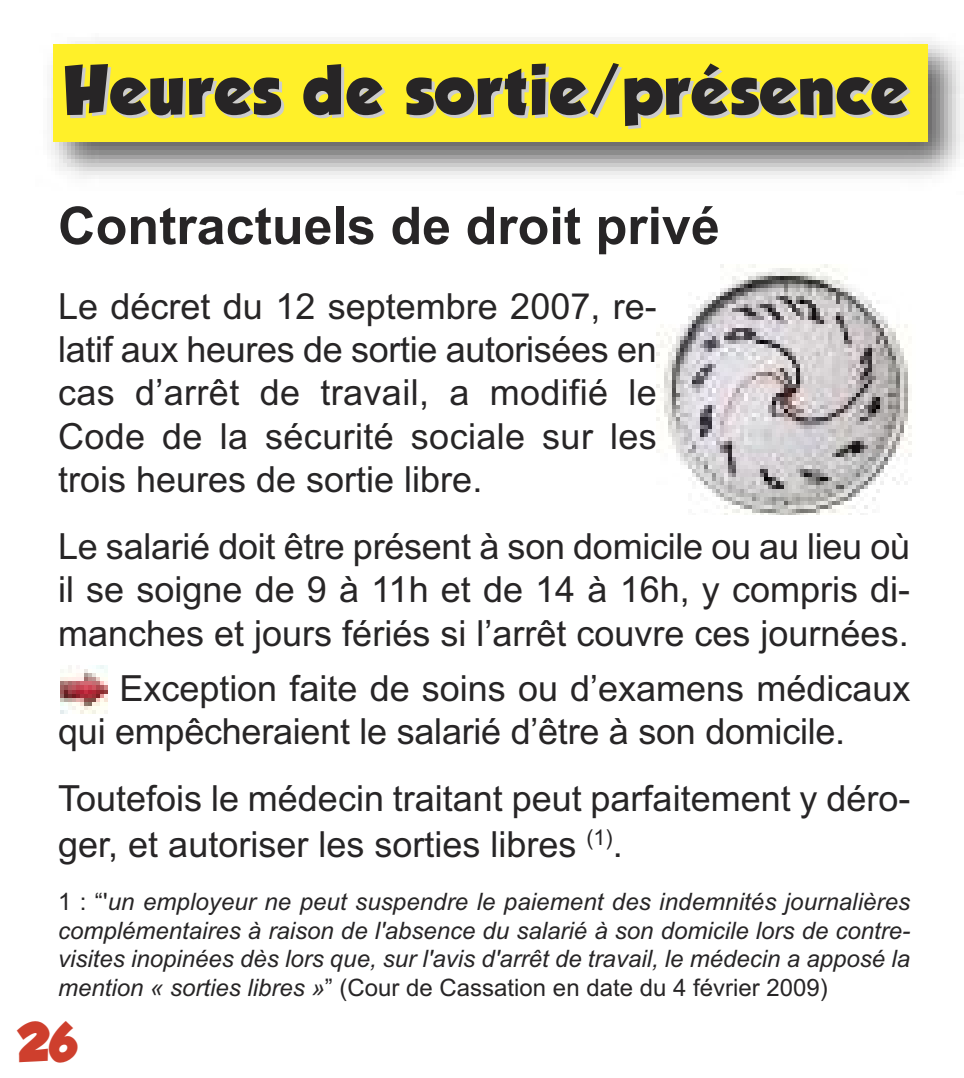
<style>
.page{position:relative;width:964px;height:1078px;background:#fff}
.page>*{position:absolute;margin:0;border:0;box-sizing:border-box;transform-origin:0 0}
.t1{font:61.6px "GROBOLD";letter-spacing:.04em;color:#272526}
.t2{font:700 52px "Arial";color:#272526}
.t3{font:48px "GROBOLD";color:#ce3f2d}
.t4{font:36px/43.2px "Arial";color:#272526;text-align:justify}
.t5{font:italic 24px/28.8px "Arial";color:#272526;text-align:justify}
.s1{font-style:normal}
</style>
<div class="page">
<img style="left:51px;top:41px;width:913px;height:138px">
<div style="left:53px;top:44px;width:875px;height:98px;background:#fff029"></div>
<img style="left:657px;top:265px;width:255px;height:249px">
<img style="left:60px;top:665px;width:48px;height:48px">
<h1 class="t1" style="left:64px;top:54px;width:845px">Heures de sortie/présence</h1>
<h2 class="t2" style="left:58px;top:195px;width:663px">Contractuels de droit privé</h2>
<p class="t4" style="left:58px;top:285px;width:600px">Le décret du 12 septembre 2007, re&shy;latif aux heures de sortie autorisées en cas d’arrêt de travail, a modifié le Code de la sécurité sociale sur les trois heures de sortie libre.</p>
<p class="t4" style="left:58px;top:525px;width:854px">Le salarié doit être présent à son domicile ou au lieu où il se soigne de 9 à 11h et de 14 à 16h, y compris di&shy;manches et jours fériés si l’arrêt couvre ces journées.</p>
<p class="t4" style="left:58px;top:666px;width:854px;text-indent:61px">Exception faite de soins ou d’examens médicaux qui empêcheraient le salarié d’être à son domicile.</p>
<p class="t4" style="left:58px;top:775px;width:854px;line-height:46px">Toutefois le médecin traitant peut parfaitement y déro&shy;ger, et autoriser les sorties libres <sup>(1)</sup>.</p>
<p class="t5" style="left:58px;top:886px;width:854px"><span class="s1">1 : “'</span>un employeur ne peut suspendre le paiement des indemnités journalières complémentaires à raison de l'absence du salarié à son domicile lors de contre&shy;visites inopinées dès lors que, sur l'avis d'arrêt de travail, le médecin a apposé la mention « sorties libres »<span class="s1">” (Cour de Cassation en date du 4 février 2009)</span></p>
<h3 class="t3" style="left:17px;top:1013px;width:61px">26</h3>
</div>
